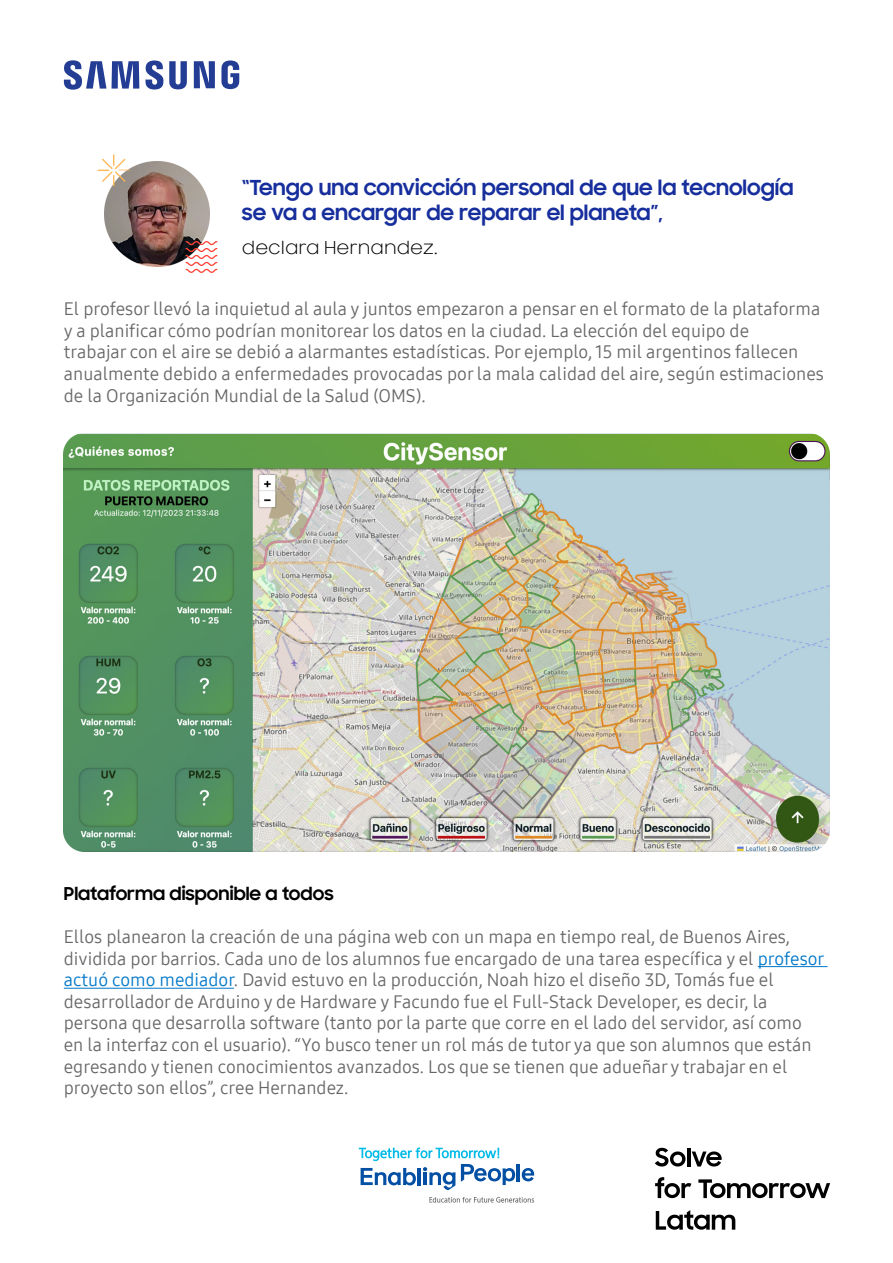
<style>
.page{position:relative;width:893px;height:1263px;background:#fff}
.page>*{position:absolute;margin:0;border:0;box-sizing:border-box;transform-origin:0 0}
.aspas{font:700 21px/25.2px "Samsung Sharp Sans";color:#172e9d}
.texto_corrido{font:18px/21.6px "Samsung One 400";color:#666}
.t1{font:700 18px "Samsung Sharp Sans";color:#000}
.linha_fina{font:18px "Samsung Sharp Sans";color:#000}
.s1{color:#0077c8}
</style>
<div class="page">
<svg style="left:64px;top:60px;width:175px;height:30px"></svg>
<svg style="left:655px;top:1148px;width:30px;height:18px"></svg>
<hr style="left:687px;top:1147px;width:3px;height:19px;background:#000">
<svg style="left:692px;top:1151px;width:30px;height:15px"></svg>
<svg style="left:655px;top:1177px;width:36px;height:21px"></svg>
<svg style="left:698px;top:1179px;width:132px;height:19px"></svg>
<svg style="left:656px;top:1210px;width:79px;height:20px"></svg>
<hr style="left:517px;top:1164px;width:3px;height:17px;background:#034fa3">
<svg style="left:522px;top:1168px;width:12px;height:13px"></svg>
<svg style="left:429px;top:1197px;width:105px;height:5px"></svg>
<svg style="left:359px;top:1147px;width:156px;height:43px"></svg>
<img style="left:105px;top:162px;width:105px;height:105px">
<svg style="left:98px;top:154px;width:32px;height:32px"></svg>
<svg style="left:186px;top:241px;width:31px;height:32px"></svg>
<hr style="left:758px;top:966px;width:70px;height:1px;background:#0077c8">
<hr style="left:64px;top:988px;width:170px;height:1px;background:#0077c8">
<img style="left:63px;top:434px;width:766px;height:417px">
<p class="aspas" style="left:242px;top:174px;width:553px">“Tengo una convicción personal de que la tecnología se va a encargar de reparar el planeta”,</p>
<p class="linha_fina" style="left:242px;top:234px;width:197px">declara Hernandez.</p>
<p class="texto_corrido" style="left:64px;top:298px;width:761px">El profesor llevó la inquietud al aula y juntos empezaron a pensar en el formato de la plataforma y a planificar cómo podrían monitorear los datos en la ciudad. La elección del equipo de<br>trabajar con el aire se debió a alarmantes estadísticas. Por ejemplo, 15 mil argentinos fallecen anualmente debido a enfermedades provocadas por la mala calidad del aire, según estimaciones de la Organización Mundial de la Salud (OMS).</p>
<h2 class="t1" style="left:64px;top:880px;width:271px">Plataforma disponible a todos</h2>
<p class="texto_corrido" style="left:64px;top:925px;width:762px">Ellos planearon la creación de una página web con un mapa en tiempo real, de Buenos Aires, dividida por barrios. Cada uno de los alumnos fue encargado de una tarea específica y el <span class="s1">profesor actuó como mediador</span>. David estuvo en la producción, Noah hizo el diseño 3D, Tomás fue el desarrollador de Arduino y de Hardware y Facundo fue el Full-Stack Developer, es decir, la persona que desarrolla software (tanto por la parte que corre en el lado del servidor, así como en la interfaz con el usuario). “Yo busco tener un rol más de tutor ya que son alumnos que están egresando y tienen conocimientos avanzados. Los que se tienen que adueñar y trabajar en el proyecto son ellos”, cree Hernandez.</p>
</div>
